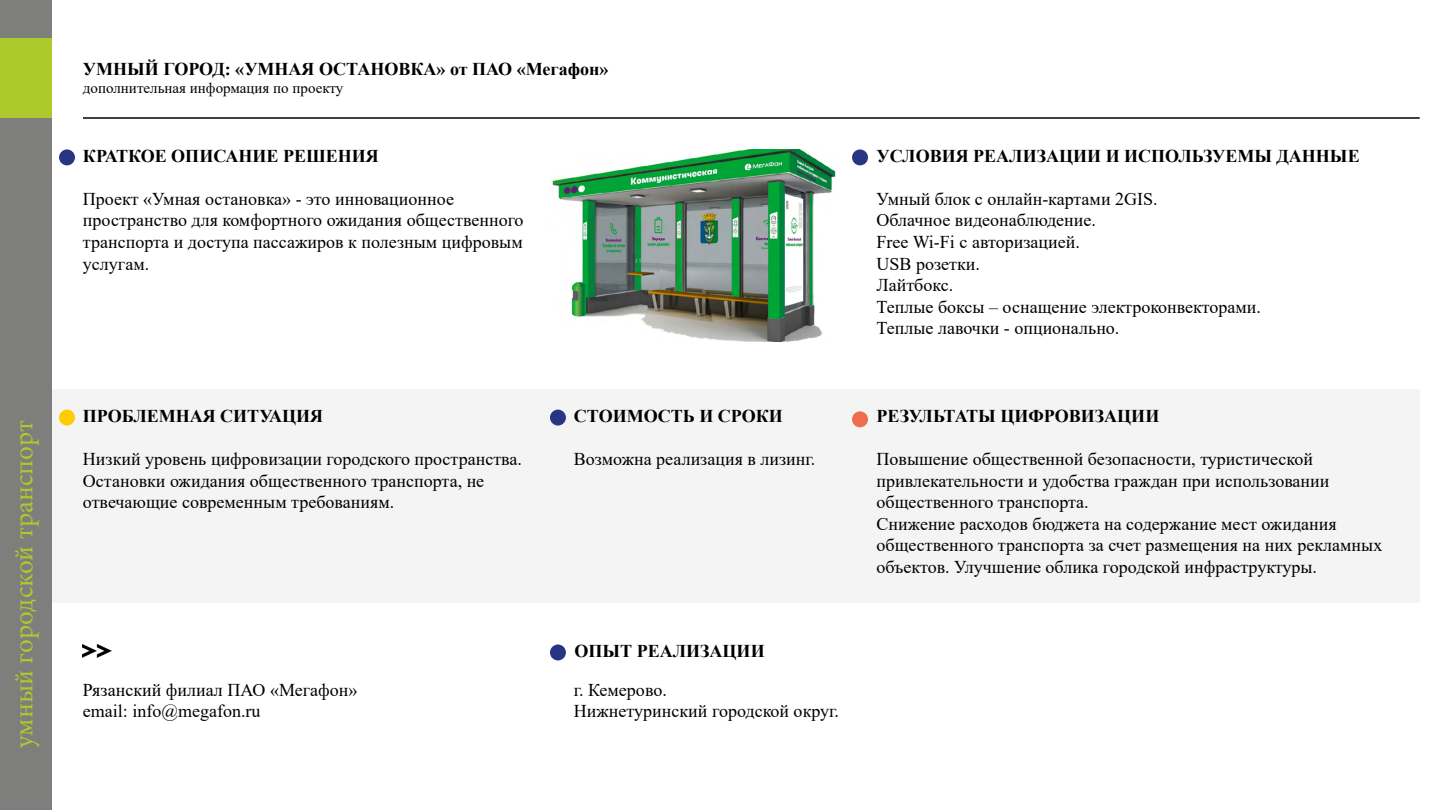
<style>
.page{position:relative;width:1441px;height:810px;background:#fff}
.page>*{position:absolute;margin:0;border:0;box-sizing:border-box;transform-origin:0 0}
.t1{font:27px "Minion Pro";color:#adca2c}
.t2{font:18px/21.6px "Times New Roman";color:#000}
.t3{font:700 18px "Times New Roman";color:#000}
.t4{font:15px "Times New Roman";color:#000}
</style>
<div class="page">
<div style="left:51px;top:389px;width:1368px;height:213px;background:#f4f4f4"></div>
<div style="left:0;top:0;width:51px;height:810px;background:#7e7e7d"></div>
<div style="left:0;top:38px;width:51px;height:80px;background:#adca2c"></div>
<hr style="left:83px;top:117px;width:1336px;height:2px;background:#000">
<img style="left:551px;top:149px;width:285px;height:192px">
<div style="left:59px;top:149px;width:16px;height:16px;background:#283583;border-radius:50%"></div>
<div style="left:851px;top:149px;width:16px;height:16px;background:#283583;border-radius:50%"></div>
<div style="left:851px;top:411px;width:16px;height:16px;background:#ed6e4c;border-radius:50%"></div>
<div style="left:550px;top:410px;width:16px;height:16px;background:#283583;border-radius:50%"></div>
<div style="left:59px;top:410px;width:16px;height:16px;background:#fc0;border-radius:50%"></div>
<div style="left:550px;top:645px;width:16px;height:15px;background:#283583;border-radius:50%"></div>
<img style="left:83px;top:645px;width:29px;height:12px">
<h1 class="t1" style="left:6px;top:748px;width:330px;rotate:-90deg">умный городской транспорт</h1>
<p class="t3" style="left:83px;top:56px;width:527px">УМНЫЙ ГОРОД: «УМНАЯ ОСТАНОВКА» от ПАО «Мегафон»</p>
<p class="t4" style="left:83px;top:78px;width:262px">дополнительная информация по проекту</p>
<p class="t3" style="left:83px;top:143px;width:297px">КРАТКОЕ ОПИСАНИЕ РЕШЕНИЯ</p>
<p class="t2" style="left:83px;top:187px;width:442px">Проект «Умная остановка» - это инновационное пространство для комфортного ожидания общественного транспорта и доступа пассажиров к полезным цифровым услугам.</p>
<p class="t3" style="left:83px;top:403px;width:242px">ПРОБЛЕМНАЯ СИТУАЦИЯ</p>
<p class="t2" style="left:83px;top:448px;width:440px">Низкий уровень цифровизации городского пространства.<br>Остановки ожидания общественного транспорта, не отвечающие современным требованиям.</p>
<p class="t3" style="left:574px;top:403px;width:210px">СТОИМОСТЬ И СРОКИ</p>
<p class="t2" style="left:574px;top:448px;width:243px">Возможна реализация в лизинг.</p>
<p class="t3" style="left:574px;top:638px;width:192px">ОПЫТ РЕАЛИЗАЦИИ</p>
<p class="t2" style="left:83px;top:678px;width:276px">Рязанский филиал ПАО «Мегафон» email: info@megafon.ru</p>
<p class="t2" style="left:574px;top:678px;width:266px">г. Кемерово.<br>Нижнетуринский городской округ.</p>
<p class="t3" style="left:876px;top:143px;width:484px">УСЛОВИЯ РЕАЛИЗАЦИИ И ИСПОЛЬЗУЕМЫ ДАННЫЕ</p>
<p class="t2" style="left:876px;top:187px;width:386px">Умный блок с онлайн-картами 2GIS.<br>Облачное видеонаблюдение.<br>Free Wi-Fi с авторизацией.<br>USB розетки.<br>Лайтбокс.<br>Теплые боксы – оснащение электроконвекторами.<br>Теплые лавочки - опционально.</p>
<p class="t3" style="left:876px;top:403px;width:284px">РЕЗУЛЬТАТЫ ЦИФРОВИЗАЦИИ</p>
<p class="t2" style="left:876px;top:448px;width:507px">Повышение общественной безопасности, туристической привлекательности и удобства граждан при использовании общественного транспорта.<br>Снижение расходов бюджета на содержание мест ожидания общественного транспорта за счет размещения на них рекламных объектов. Улучшение облика городской инфраструктуры.</p>
</div>
